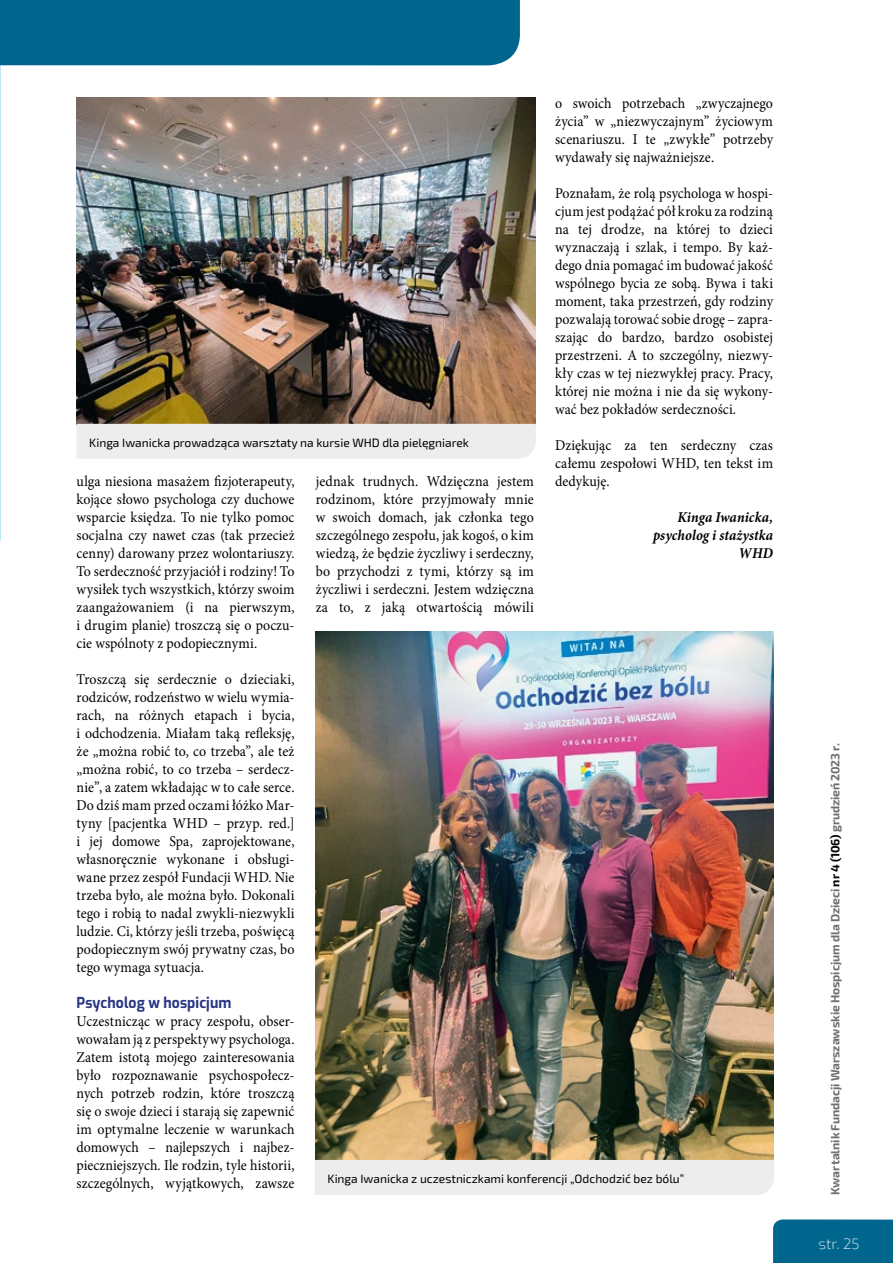
<style>
.page{position:relative;width:893px;height:1263px;background:#fff}
.page>*{position:absolute;margin:0;border:0;box-sizing:border-box;transform-origin:0 0}
.t1{font:15px/18px "Minion Pro";letter-spacing:.005em;color:#000;text-align:justify;scale:.93 1}
.t2{font:italic 700 15px/18px "Minion Pro";letter-spacing:.01em;color:#000;text-align:right;scale:.93 1}
.t3{font:700 15px "Exo";letter-spacing:.01em;color:#283583;scale:.93 1}
.t4{font:200 15px "Exo 2";color:#fff}
.t5{font:12px "Exo 2";color:#000}
.t6{font:700 12px "Exo 2";letter-spacing:-.005em;color:#706f6f}
.s1{color:#000}
</style>
<div class="page">
<div style="left:773px;top:1219px;width:120px;height:44px;background:#00668d"></div>
<img style="left:0;top:0;width:1px;height:540px">
<div style="left:0;top:0;width:520px;height:65px;background:#00668d"></div>
<img style="left:77px;top:98px;width:458px;height:326px">
<div style="left:77px;top:424px;width:459px;height:35px;background:#ededed"></div>
<img style="left:315px;top:631px;width:459px;height:529px">
<div style="left:315px;top:1160px;width:459px;height:35px;background:#ededed"></div>
<p class="t1" style="left:555px;top:94px;width:236px">o swoich potrzebach „zwyczajnego życia” w „niezwyczajnym” życiowym scenariuszu. I te „zwykłe” potrzeby wydawały się najważniejsze.</p>
<p class="t1" style="left:555px;top:184px;width:236px">Poznałam, że rolą psychologa w hospi&shy;cjum jest podążać pół kroku za rodziną na tej drodze, na której to dzieci wyznaczają i szlak, i tempo. By każ&shy;dego dnia pomagać im budować jakość wspólnego bycia ze sobą. Bywa i taki moment, taka przestrzeń, gdy rodziny pozwalają torować sobie drogę – zapra&shy;szając do bardzo, bardzo osobistej przestrzeni. A to szczególny, niezwy&shy;kły czas w tej niezwykłej pracy. Pracy, której nie można i nie da się wykony&shy;wać bez pokładów serdeczności.</p>
<p class="t1" style="left:555px;top:436px;width:236px">Dziękując za ten serdeczny czas całemu zespołowi WHD, ten tekst im dedykuję.</p>
<p class="t2" style="left:653px;top:508px;width:131px">Kinga Iwanicka, psycholog i stażystka<br>WHD</p>
<p class="t5" style="left:89px;top:434px;width:381px">Kinga Iwanicka prowadząca warsztaty na kursie WHD dla pielęgniarek</p>
<p class="t1" style="left:77px;top:472px;width:236px">ulga niesiona masażem fizjoterapeuty, kojące słowo psychologa czy duchowe wsparcie księdza. To nie tylko pomoc socjalna czy nawet czas (tak przecież cenny) darowany przez wolontariuszy.<br>To serdeczność przyjaciół i rodziny! To wysiłek tych wszystkich, którzy swoim zaangażowaniem (i na pierwszym, i drugim planie) troszczą się o poczu&shy;cie wspólnoty z podopiecznymi.</p>
<p class="t1" style="left:77px;top:670px;width:236px">Troszczą się serdecznie o dzieciaki, rodziców, rodzeństwo w wielu wymia&shy;rach, na różnych etapach i bycia, i odchodzenia. Miałam taką refleksję, że „można robić to, co trzeba”, ale też „można robić, to co trzeba – serdecz&shy;nie”, a zatem wkładając w to całe serce.<br>Do dziś mam przed oczami łóżko Mar&shy;tyny [pacjentka WHD – przyp. red.] i jej domowe Spa, zaprojektowane, własnoręcznie wykonane i obsługi&shy;wane przez zespół Fundacji WHD. Nie trzeba było, ale można było. Dokonali tego i robią to nadal zwykli-niezwykli ludzie. Ci, którzy jeśli trzeba, poświęcą podopiecznym swój prywatny czas, bo tego wymaga sytuacja.</p>
<p class="t3" style="left:77px;top:992px;width:168px">Psycholog w hospicjum</p>
<p class="t1" style="left:77px;top:1012px;width:236px">Uczestnicząc w pracy zespołu, obser&shy;wowałam ją z perspektywy psychologa.<br>Zatem istotą mojego zainteresowania było rozpoznawanie psychospołecz&shy;nych potrzeb rodzin, które troszczą się o swoje dzieci i starają się zapewnić im optymalne leczenie w warunkach domowych – najlepszych i najbez&shy;pieczniejszych. Ile rodzin, tyle historii, szczególnych, wyjątkowych, zawsze</p>
<p class="t1" style="left:316px;top:472px;width:236px">jednak trudnych. Wdzięczna jestem rodzinom, które przyjmowały mnie w swoich domach, jak członka tego szczególnego zespołu, jak kogoś, o kim wiedzą, że będzie życzliwy i serdeczny, bo przychodzi z tymi, którzy są im życzliwi i serdeczni. Jestem wdzięczna za to, z jaką otwartością mówili</p>
<p class="t5" style="left:328px;top:1171px;width:358px">Kinga Iwanicka z uczestniczkami konferencji „Odchodzić bez bólu”</p>
<p class="t6" style="left:827px;top:1195px;width:453px;rotate:-90deg">Kwartalnik Fundacji Warszawskie Hospicjum dla Dzieci <span class="s1">nr 4 (106)</span> grudzień 2023 r.</p>
<p class="t4" style="left:819px;top:1233px;width:42px">str. 25</p>
</div>
